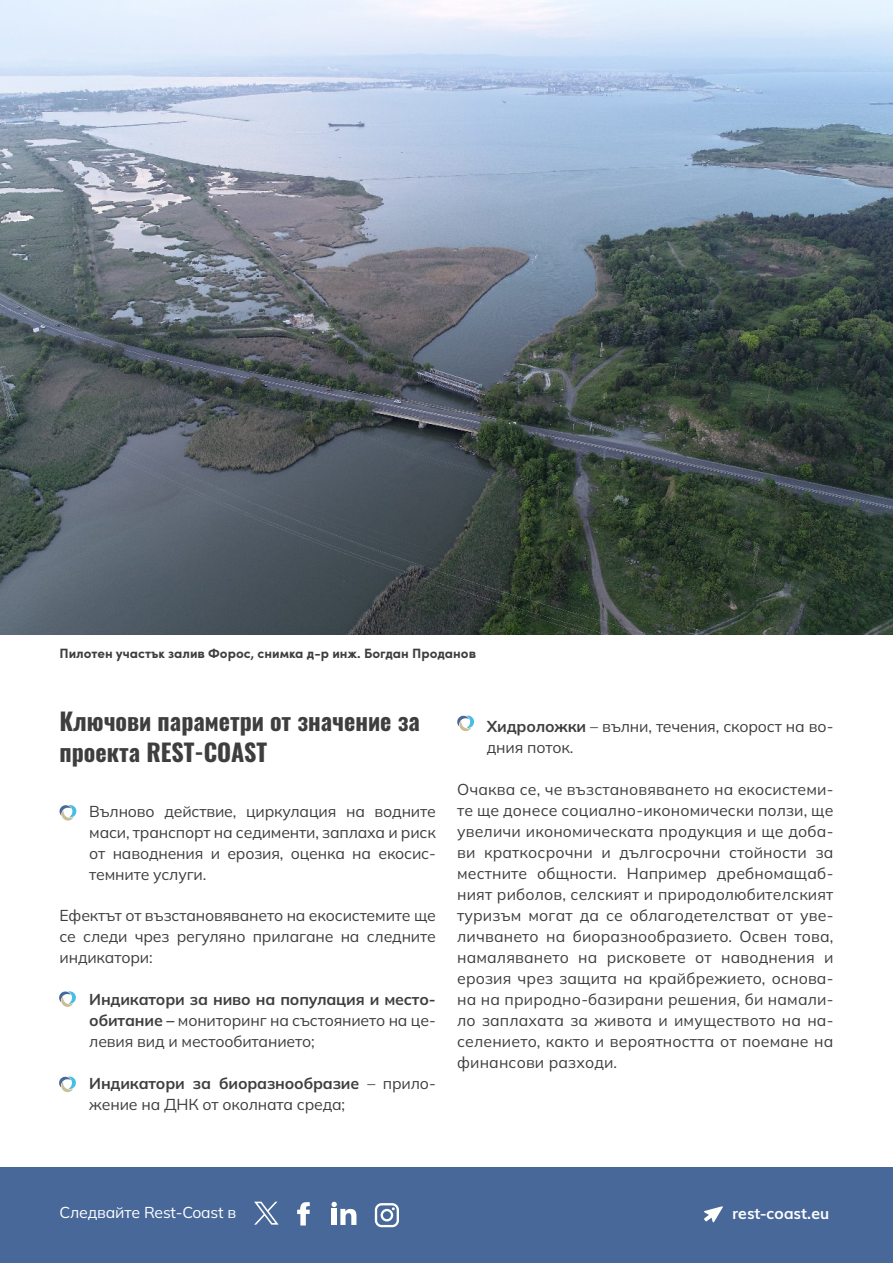
<style>
.page{position:relative;width:893px;height:1263px;background:#fff}
.page>*{position:absolute;margin:0;border:0;box-sizing:border-box;transform-origin:0 0}
.t1{font:700 24px/31.5px "Oswald";color:#3e3e3f}
.body{font:15.75px/21px "Mulish";letter-spacing:-.01em;color:#3e3e3f;text-align:justify}
.body-2{font:15.75px "Mulish";letter-spacing:-.01em;color:#fff}
.body-3{font:700 15.75px "Muli";letter-spacing:-.01em;color:#fff}
.t2{font:700 13.5px "Sofia Pro";color:#3e3e3f}
.s1{font-weight:700}
</style>
<div class="page">
<img style="left:0;top:0;width:893px;height:635px">
<svg style="left:59px;top:805px;width:17px;height:16px"></svg>
<svg style="left:59px;top:991px;width:17px;height:16px"></svg>
<svg style="left:59px;top:1076px;width:17px;height:16px"></svg>
<svg style="left:457px;top:715px;width:17px;height:16px"></svg>
<div style="left:0;top:1167px;width:893px;height:96px;background:#476899"></div>
<svg style="left:704px;top:1206px;width:19px;height:16px"></svg>
<svg style="left:297px;top:1202px;width:13px;height:23px"></svg>
<svg style="left:331px;top:1202px;width:25px;height:23px"></svg>
<svg style="left:375px;top:1203px;width:24px;height:24px"></svg>
<svg style="left:254px;top:1202px;width:24px;height:22px"></svg>
<p class="t2" style="left:60px;top:643px;width:418px">Пилотен участък залив Форос, снимка д-р инж. Богдан Проданов</p>
<p class="t1" style="left:60px;top:703px;width:362px">Ключови параметри от значение за проекта REST-COAST</p>
<p class="body" style="left:89px;top:801px;width:348px">Вълново действие, циркулация на водните маси, транспорт на седименти, заплаха и риск от наводнения и ерозия, оценка на екосис&shy;темните услуги.</p>
<p class="body" style="left:60px;top:904px;width:378px">Ефектът от възстановяването на екосистемите ще се следи чрез регуляно прилагане на следните индикатори:</p>
<p class="body" style="left:89px;top:988px;width:348px"><span class="s1">Индикатори за ниво на популация и место&shy;обитание –</span> мониторинг на състоянието на це&shy;левия вид и местообитанието;</p>
<p class="body" style="left:89px;top:1072px;width:348px"><span class="s1">Индикатори за биоразнообразие</span> – прило&shy;жение на ДНК от околната среда;</p>
<p class="body" style="left:487px;top:715px;width:348px"><span class="s1">Хидроложки</span> – вълни, течения, скорост на во&shy;дния поток.</p>
<p class="body" style="left:457px;top:778px;width:378px">Очаква се, че възстановяването на екосистеми&shy;те ще донесе социално-икономически ползи, ще увеличи икономическата продукция и ще доба&shy;ви краткосрочни и дългосрочни стойности за местните общности. Например дребномащаб&shy;ният риболов, селският и природолюбителският туризъм могат да се облагодетелстват от уве&shy;личването на биоразнообразието. Освен това, намаляването на рисковете от наводнения и ерозия чрез защита на крайбрежието, основа&shy;на на природно-базирани решения, би намали&shy;ло заплахата за живота и имуществото на на&shy;селението, както и вероятността от поемане на финансови разходи.</p>
<p class="body-2" style="left:60px;top:1201px;width:178px">Следвайте Rest-Coast в</p>
<p class="body-3" style="left:732px;top:1200px;width:99px">rest-coast.eu</p>
</div>
